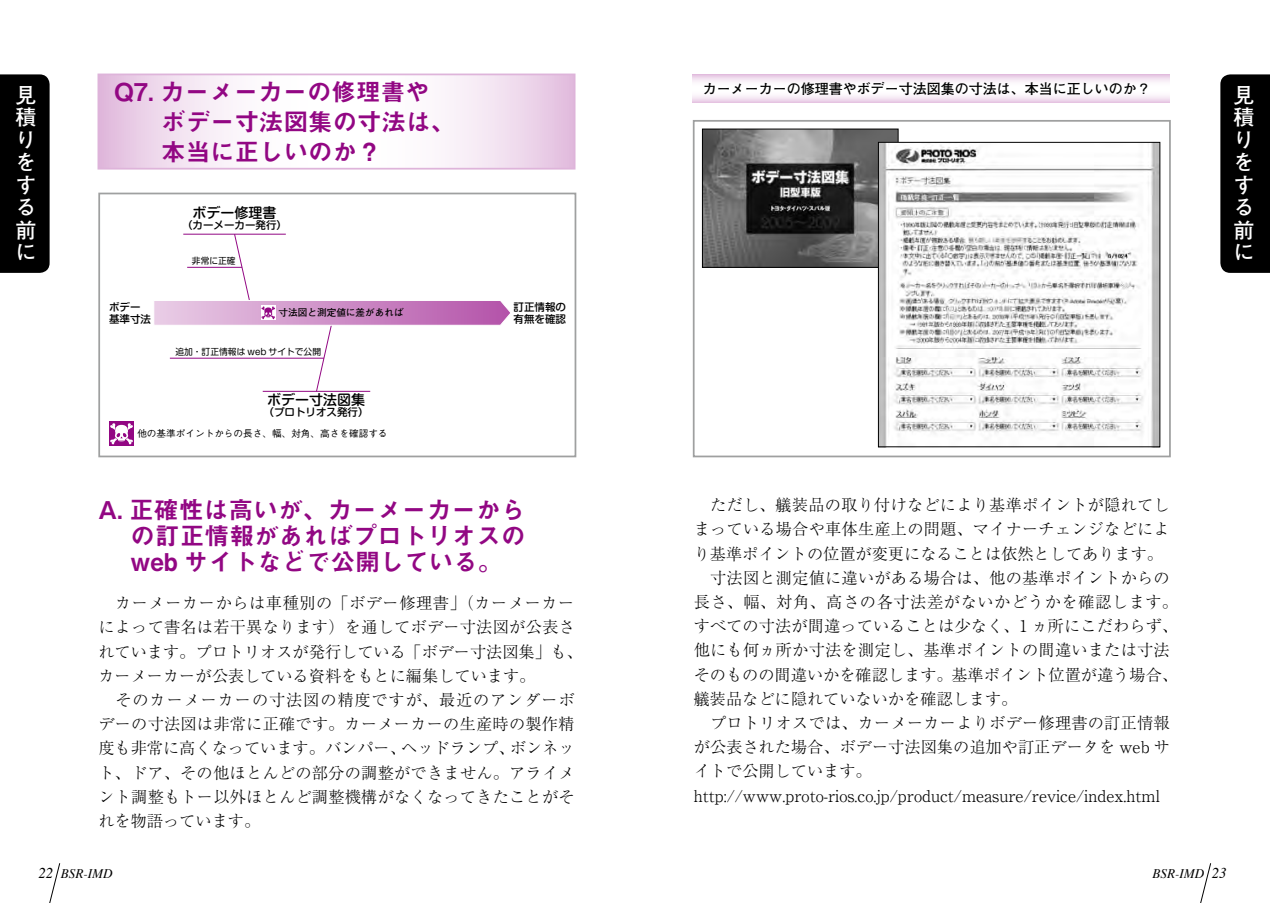
<style>
.page{position:relative;width:1270px;height:903px;background:#fff}
.page>*{position:absolute;margin:0;border:0;box-sizing:border-box;transform-origin:0 0}
.t1{font:24.5px/26.1px "Midashi Go Pro MB31";color:#920783;text-align:justify}
.t2{font:700 21px/22.6px "Futo Go B101 Pro";color:#fff}
.t3{font:300 16.1px/24.2px "Ryumin Pro";letter-spacing:.015em;color:#000}
.t4{font:700 14px "Futo Go B101 Pro";color:#000}
.t5{font:500 14px "Shin M Go Pro";color:#000}
.t6{font:italic 13.12px "Times";color:#000}
.t7{font:500 10.5px/12.2px "Shin M Go Pro";color:#000}
.t8{font:500 9.62px "Gothic BBB Pro";color:#000}
.t9{font:700 9.62px "Futo Go B101 Pro";color:#000}
.t10{font:8.75px "Shin M Go Pro";color:#000}
.s1{font-size:14.88px}
</style>
<div class="page">
<svg style="left:49px;top:863px;width:11px;height:40px"></svg>
<div style="left:0;top:74px;width:50px;height:199px;background:#000"></div>
<svg style="left:1200px;top:863px;width:11px;height:40px"></svg>
<div style="left:1220px;top:74px;width:50px;height:199px;background:#000"></div>
<div style="left:109px;top:421px;width:25px;height:25px;background:#920783"></div>
<svg style="left:110px;top:423px;width:23px;height:22px"></svg>
<svg style="left:154px;top:233px;width:356px;height:159px"></svg>
<div style="left:98px;top:193px;width:478px;height:264px;border:2px solid #9fa0a0"></div>
<svg style="left:101px;top:77px;width:471px;height:90px"></svg>
<div style="left:98px;top:74px;width:477px;height:96px;border:2px solid #deb4da"></div>
<img style="left:704px;top:131px;width:192px;height:135px">
<div style="left:702px;top:129px;width:196px;height:139px;border:1px solid #000"></div>
<img style="left:880px;top:144px;width:278px;height:301px">
<div style="left:878px;top:142px;width:282px;height:305px;border:1px solid #000"></div>
<div style="left:693px;top:120px;width:478px;height:337px;border:2px solid #9fa0a0"></div>
<svg style="left:693px;top:74px;width:476px;height:28px"></svg>
<h2 class="t2" style="left:16px;top:81px;width:22px">見積りをする前に</h2>
<h1 class="t1" style="left:161px;top:74px;width:295px;line-height:29.8px;text-align:left;text-indent:-47px">Q7. カーメーカーの修理書やボデー寸法図集の寸法は、本当に正しいのか？</h1>
<p class="t5" style="left:193px;top:202px;width:86px">ボデー修理書</p>
<p class="t7" style="left:182px;top:218px;width:107px">（カーメーカー発行）</p>
<p class="t10" style="left:192px;top:254px;width:45px">非常に正確</p>
<p class="t7" style="left:109px;top:299px;width:44px">ボデー基準寸法</p>
<p class="t7" style="left:514px;top:299px;width:54px">訂正情報の有無を確認</p>
<p class="t9" style="left:279px;top:305px;width:127px">寸法図と測定値に差があれば</p>
<p class="t10" style="left:175px;top:345px;width:147px">追加・訂正情報は web サイトで公開</p>
<p class="t5" style="left:267px;top:388px;width:99px">ボデー寸法図集</p>
<p class="t7" style="left:264px;top:405px;width:106px">（プロトリオス発行）</p>
<p class="t8" style="left:137px;top:426px;width:252px">他の基準ポイントからの長さ、幅、対角、高さを確認する</p>
<h1 class="t1" style="left:131px;top:493px;width:446px;text-indent:-32px">A. 正確性は高いが、カーメーカーから　　の訂正情報があればプロトリオスの　　web サイトなどで公開している。</h1>
<p class="t3" style="left:98px;top:590px;width:486px">　カーメーカーからは車種別の「ボデー修理書」（カーメーカーによって書名は若干異なります）を通してボデー寸法図が公表されています。プロトリオスが発行している「ボデー寸法図集」も、カーメーカーが公表している資料をもとに編集しています。<br>　そのカーメーカーの寸法図の精度ですが、最近のアンダーボデーの寸法図は非常に正確です。カーメーカーの生産時の製作精度も非常に高くなっています。バンパー、ヘッドランプ、ボンネット、ドア、その他ほとんどの部分の調整ができません。アライメント調整もトー以外ほとんど調整機構がなくなってきたことがそれを物語っています。</p>
<p class="t6" style="left:38px;top:862px;width:76px"><span class="s1">22</span> BSR-IMD</p>
<p class="t4" style="left:703px;top:77px;width:449px">カーメーカーの修理書やボデー寸法図集の寸法は、本当に正しいのか？</p>
<h2 class="t2" style="left:1233px;top:81px;width:22px">見積りをする前に</h2>
<p class="t3" style="left:694px;top:492px;width:486px">　ただし、艤装品の取り付けなどにより基準ポイントが隠れてしまっている場合や車体生産上の問題、マイナーチェンジなどにより基準ポイントの位置が変更になることは依然としてあります。　寸法図と測定値に違いがある場合は、他の基準ポイントからの長さ、幅、対角、高さの各寸法差がないかどうかを確認します。すべての寸法が間違っていることは少なく、1 ヵ所にこだわらず、他にも何ヵ所か寸法を測定し、基準ポイントの間違いまたは寸法そのものの間違いかを確認します。基準ポイント位置が違う場合、艤装品などに隠れていないかを確認します。<br>　プロトリオスでは、カーメーカーよりボデー修理書の訂正情報が公表された場合、ボデー寸法図集の追加や訂正データを web サイトで公開しています。http://www.proto-rios.co.jp/product/measure/revice/index.html</p>
<p class="t6" style="left:1152px;top:862px;width:76px">BSR-IMD <span class="s1">23</span></p>
</div>
